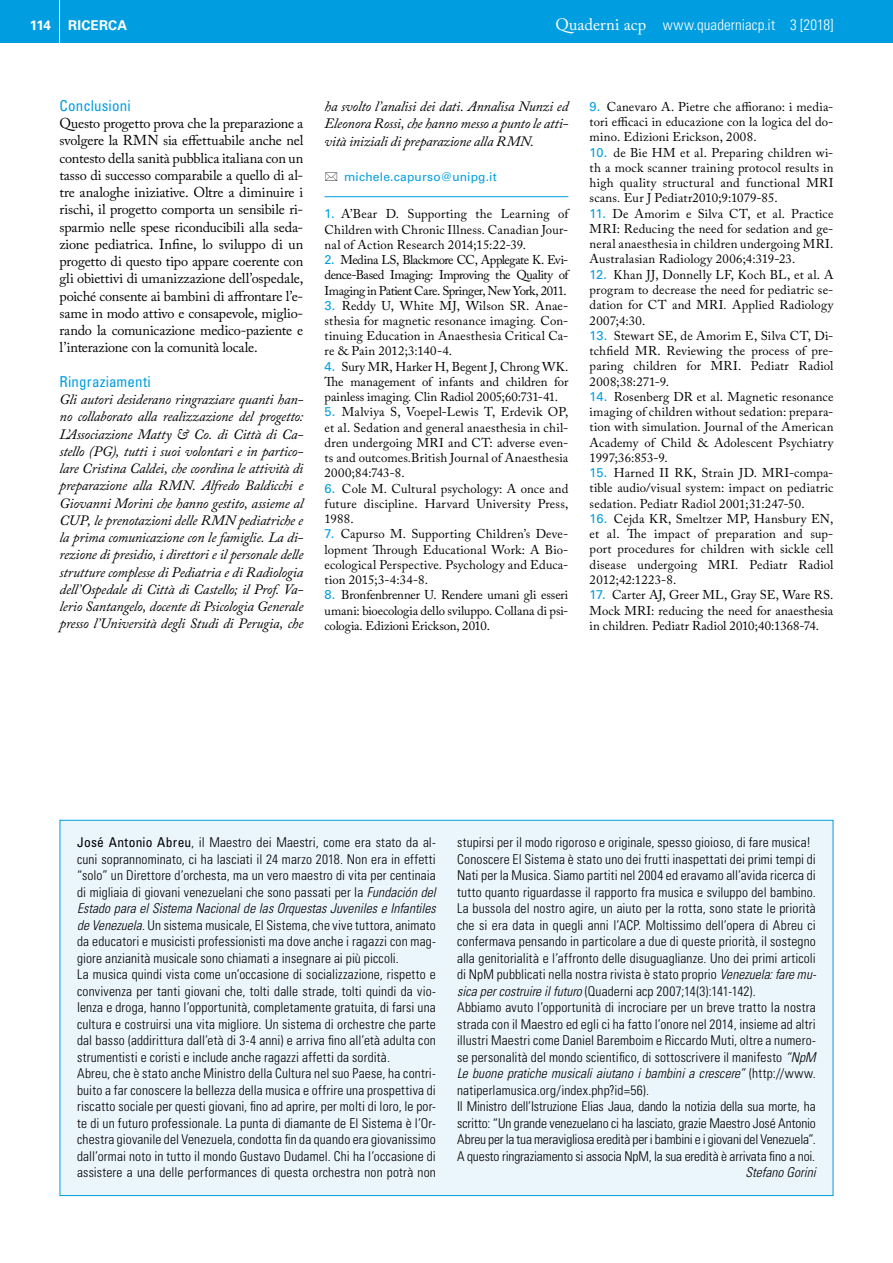
<style>
.page{position:relative;width:893px;height:1263px;background:#fff}
.page>*{position:absolute;margin:0;border:0;box-sizing:border-box;transform-origin:0 0}
.t1{font:300 condensed 15px "Univers LT Std";letter-spacing:.005em;color:#fff}
.t2{font:condensed 15px "Univers LT Std";letter-spacing:.01em;color:#009ee0}
.t3{font:italic 14.25px/17.2px "Adobe Caslon Pro";letter-spacing:-.015em;color:#000;text-align:justify}
.t4{font:14.25px/17.2px "Adobe Caslon Pro";letter-spacing:-.01em;color:#000;text-align:justify}
.t5{font:300 condensed 13.5px/16.5px "Univers LT Std";letter-spacing:.01em;color:#000}
.t6{font:italic 300 condensed 13.5px "Univers LT Std";color:#000}
.t7{font:700 13.5px "Univers LT Std";color:#fff}
.t8{font:12.75px/15.3px "Adobe Caslon Pro";letter-spacing:.015em;color:#000;text-align:justify}
.t9{font:12.75px/15.3px "Adobe Caslon Pro";letter-spacing:-.035em;color:#000}
.t10{font:12px "Univers LT Std";letter-spacing:.015em;color:#009ee0}
.s1{font-family:"Adobe Caslon Pro";font-weight:400;font-stretch:normal;font-size:16.5px}
.s2{font-style:inherit}
.s3{font-family:"Univers LT Std";color:#009ee0}
.s4{font-style:italic}
.s5{font-weight:400}
</style>
<div class="page">
<div style="left:0;top:0;width:893px;height:43px;background:#009ee0"></div>
<hr style="left:59px;top:0;width:1px;height:48px;background:#fff">
<hr style="left:325px;top:196px;width:243px;height:1px;background:#009ee0">
<div style="left:60px;top:820px;width:773px;height:375px;background:#ebf6fc"></div>
<p class="t7" style="left:30px;top:17px;width:23px">114</p>
<p class="t7" style="left:68px;top:17px;width:19px">RICERCA</p>
<p class="t1" style="left:555px;top:15px;width:280px"><span class="s1">Quaderni acp</span> www.quaderniacp.it <span class="s2">3 [2018]</span></p>
<p class="t2" style="left:60px;top:96px;width:73px">Conclusioni</p>
<p class="t4" style="left:60px;top:115px;width:245px">Questo progetto prova che la preparazione a svolgere la RMN sia effettuabile anche nel contesto della sanità pubblica italiana con un tasso di successo comparabile a quello di al&shy;tre analoghe iniziative. Oltre a diminuire i rischi, il progetto comporta un sensibile ri&shy;sparmio nelle spese riconducibili alla seda&shy;zione pediatrica. Infine, lo sviluppo di un progetto di questo tipo appare coerente con gli obiettivi di umanizzazione dell’ospedale, poiché consente ai bambini di affrontare l’e&shy;same in modo attivo e consapevole, miglio&shy;rando la comunicazione medico-paziente e l’interazione con la comunità locale.</p>
<p class="t2" style="left:60px;top:372px;width:93px">Ringraziamenti</p>
<p class="t3" style="left:60px;top:391px;width:245px">Gli autori desiderano ringraziare quanti han&shy;no collaborato alla realizzazione del progetto:<br>L’Associazione Matty &amp; Co. di Città di Ca&shy;stello (PG), tutti i suoi volontari e in partico&shy;lare Cristina Caldei, che coordina le attività di preparazione alla RMN. Alfredo Baldicchi e Giovanni Morini che hanno gestito, assieme al CUP, le prenotazioni delle RMN pediatriche e la prima comunicazione con le famiglie. La di&shy;rezione di presidio, i direttori e il personale delle strutture complesse di Pediatria e di Radiologia dell’Ospedale di Città di Castello; il Prof. Va&shy;lerio Santangelo, docente di Psicologia Generale presso l’Università degli Studi di Perugia, che</p>
<p class="t3" style="left:325px;top:97px;width:245px">ha svolto l’analisi dei dati. Annalisa Nunzi ed Eleonora Rossi, che hanno messo a punto le atti&shy;vità iniziali di preparazione alla RMN.</p>
<p class="t10" style="left:344px;top:169px;width:154px">michele.capurso@unipg.it</p>
<p class="t8" style="left:325px;top:206px;width:247px"><span class="s3">1.</span> A’Bear D. Supporting the Learning of Children with Chronic Illness<span class="s4">.</span> Canadian Jour&shy;nal of Action Research 2014;15:22-39.</p>
<p class="t9" style="left:325px;top:252px;width:247px"><span class="s3">2.</span> Medina LS, Blackmore CC, Applegate K. Evi&shy;dence-Based Imaging: Improving the Quality of<br>Imaging in Patient Care. Springer, New York, 2011.</p>
<p class="t8" style="left:325px;top:298px;width:245px"><span class="s3">3.</span> Reddy U, White MJ, Wilson SR. Anae&shy;sthesia for magnetic resonance imaging<span class="s4">.</span> Con&shy;tinuing Education in Anaesthesia Critical Ca&shy;re &amp; Pain 2012;3:140-4.</p>
<p class="t8" style="left:325px;top:359px;width:245px"><span class="s3">4.</span> Sury MR, Harker H, Begent J, Chrong WK.<br>The management of infants and children for painless imaging<span class="s4">.</span> Clin Radiol 2005;60:731-41.</p>
<p class="t8" style="left:325px;top:404px;width:245px"><span class="s3">5.</span> Malviya S, Voepel-Lewis T, Erdevik OP, et al. Sedation and general anaesthesia in chil&shy;dren undergoing MRI and CT: adverse even&shy;ts and outcomes<span class="s4">.</span>British Journal of Anaesthesia 2000;84:743-8.</p>
<p class="t8" style="left:325px;top:481px;width:245px"><span class="s3">6.</span> Cole M. Cultural psychology: A once and future discipline. Harvard University Press, 1988.</p>
<p class="t8" style="left:325px;top:526px;width:245px"><span class="s3">7.</span> Capurso M. Supporting Children’s Deve&shy;lopment Through Educational Work: A Bio&shy;ecological Perspective<span class="s4">.</span> Psychology and Educa&shy;tion 2015;3-4:34-8.</p>
<p class="t8" style="left:325px;top:587px;width:245px"><span class="s3">8.</span> Bronfenbrenner U. Rendere umani gli esseri umani: bioecologia dello sviluppo. Collana di psi&shy;cologia. Edizioni Erickson, 2010.</p>
<p class="t8" style="left:590px;top:99px;width:245px"><span class="s3">9.</span> Canevaro A. Pietre che affiorano: i media&shy;tori efficaci in educazione con la logica del do&shy;mino. Edizioni Erickson, 2008.</p>
<p class="t8" style="left:590px;top:145px;width:245px"><span class="s3">10.</span> de Bie HM et al. Preparing children wi&shy;th a mock scanner training protocol results in high quality structural and functional MRI scans<span class="s4">.</span> Eur J Pediatr2010;9:1079-85.</p>
<p class="t8" style="left:590px;top:206px;width:245px"><span class="s3">11.</span> De Amorim e Silva CT, et al. Practice MRI: Reducing the need for sedation and ge&shy;neral anaesthesia in children undergoing MRI.<br>Australasian Radiology 2006;4:319-23.</p>
<p class="t8" style="left:590px;top:267px;width:245px"><span class="s3">12.</span> Khan JJ, Donnelly LF, Koch BL, et al. A program to decrease the need for pediatric se&shy;dation for CT and MRI<span class="s4">.</span> Applied Radiology 2007;4:30.</p>
<p class="t8" style="left:590px;top:328px;width:245px"><span class="s3">13.</span> Stewart SE, de Amorim E, Silva CT, Di&shy;tchfield MR. Reviewing the process of pre&shy;paring children for MRI. Pediatr Radiol 2008;38:271-9.</p>
<p class="t8" style="left:590px;top:389px;width:245px"><span class="s3">14.</span> Rosenberg DR et al. Magnetic resonance imaging of children without sedation: prepara&shy;tion with simulation. Journal of the American Academy of Child &amp; Adolescent Psychiatry 1997;36:853-9.</p>
<p class="t8" style="left:590px;top:465px;width:245px"><span class="s3">15.</span> Harned II RK, Strain JD. MRI-compa&shy;tible audio/visual system: impact on pediatric sedation. Pediatr Radiol 2001;31:247-50.</p>
<p class="t8" style="left:590px;top:511px;width:245px"><span class="s3">16.</span> Cejda KR, Smeltzer MP, Hansbury EN, et al. The impact of preparation and sup&shy;port procedures for children with sickle cell disease undergoing MRI<span class="s4">.</span> Pediatr Radiol 2012;42:1223-8.</p>
<p class="t8" style="left:590px;top:587px;width:245px"><span class="s3">17.</span> Carter AJ, Greer ML, Gray SE, Ware RS.<br>Mock MRI: reducing the need for anaesthesia in children<span class="s4">.</span> Pediatr Radiol 2010;40:1368-74.</p>
<p class="t5" style="left:77px;top:834px;width:360px"><span class="s5">José Antonio Abreu</span>, il Maestro dei Maestri, come era stato da al&shy;cuni soprannominato, ci ha lasciati il 24 marzo 2018. Non era in effetti “solo” un Direttore d’orchesta, ma un vero maestro di vita per centinaia di migliaia di giovani venezuelani che sono passati per la <span class="s4">Fundación del Estado para el Sistema Nacional de las Orquestas Juveniles e Infantiles de Venezuela</span>. Un sistema musicale, El Sistema, che vive tuttora, animato da educatori e musicisti professionisti ma dove anche i ragazzi con mag&shy;giore anzianità musicale sono chiamati a insegnare ai più piccoli.<br>La musica quindi vista come un’occasione di socializzazione, rispetto e convivenza per tanti giovani che, tolti dalle strade, tolti quindi da vio&shy;lenza e droga, hanno l’opportunità, completamente gratuita, di farsi una cultura e costruirsi una vita migliore. Un sistema di orchestre che parte dal basso (addirittura dall’età di 3-4 anni) e arriva fino all’età adulta con strumentisti e coristi e include anche ragazzi affetti da sordità.<br>Abreu, che è stato anche Ministro della Cultura nel suo Paese, ha contri&shy;buito a far conoscere la bellezza della musica e offrire una prospettiva di riscatto sociale per questi giovani, fino ad aprire, per molti di loro, le por&shy;te di un futuro professionale. La punta di diamante de El Sistema è l’Or&shy;chestra giovanile del Venezuela, condotta fin da quando era giovanissimo dall’ormai noto in tutto il mondo Gustavo Dudamel. Chi ha l’occasione di assistere a una delle performances di questa orchestra non potrà non</p>
<p class="t5" style="left:457px;top:834px;width:360px">stupirsi per il modo rigoroso e originale, spesso gioioso, di fare musica!<br>Conoscere El Sistema è stato uno dei frutti inaspettati dei primi tempi di Nati per la Musica. Siamo partiti nel 2004 ed eravamo all’avida ricerca di tutto quanto riguardasse il rapporto fra musica e sviluppo del bambino.<br>La bussola del nostro agire, un aiuto per la rotta, sono state le priorità che si era data in quegli anni l’ACP. Moltissimo dell’opera di Abreu ci confermava pensando in particolare a due di queste priorità, il sostegno alla genitorialità e l’affronto delle disuguaglianze. Uno dei primi articoli di NpM pubblicati nella nostra rivista è stato proprio <span class="s4">Venezuela: fare mu&shy;sica per costruire il futuro</span> (Quaderni acp 2007;14(3):141-142).<br>Abbiamo avuto l’opportunità di incrociare per un breve tratto la nostra strada con il Maestro ed egli ci ha fatto l’onore nel 2014, insieme ad altri illustri Maestri come Daniel Baremboim e Riccardo Muti, oltre a numero&shy;se personalità del mondo scientifico, di sottoscrivere il manifesto <span class="s4">“NpM Le buone pratiche musicali aiutano i bambini a crescere”</span> (http://www. natiperlamusica.org/index.php?id=56).<br>Il Ministro dell’Istruzione Elias Jaua, dando la notizia della sua morte, ha scritto: “Un grande venezuelano ci ha lasciato, grazie Maestro José Antonio Abreu per la tua meravigliosa eredità per i bambini e i giovani del Venezuela”.<br>A questo ringraziamento si associa NpM, la sua eredità è arrivata fino a noi.</p>
<p class="t6" style="left:745px;top:1164px;width:72px">Stefano Gorini</p>
</div>
